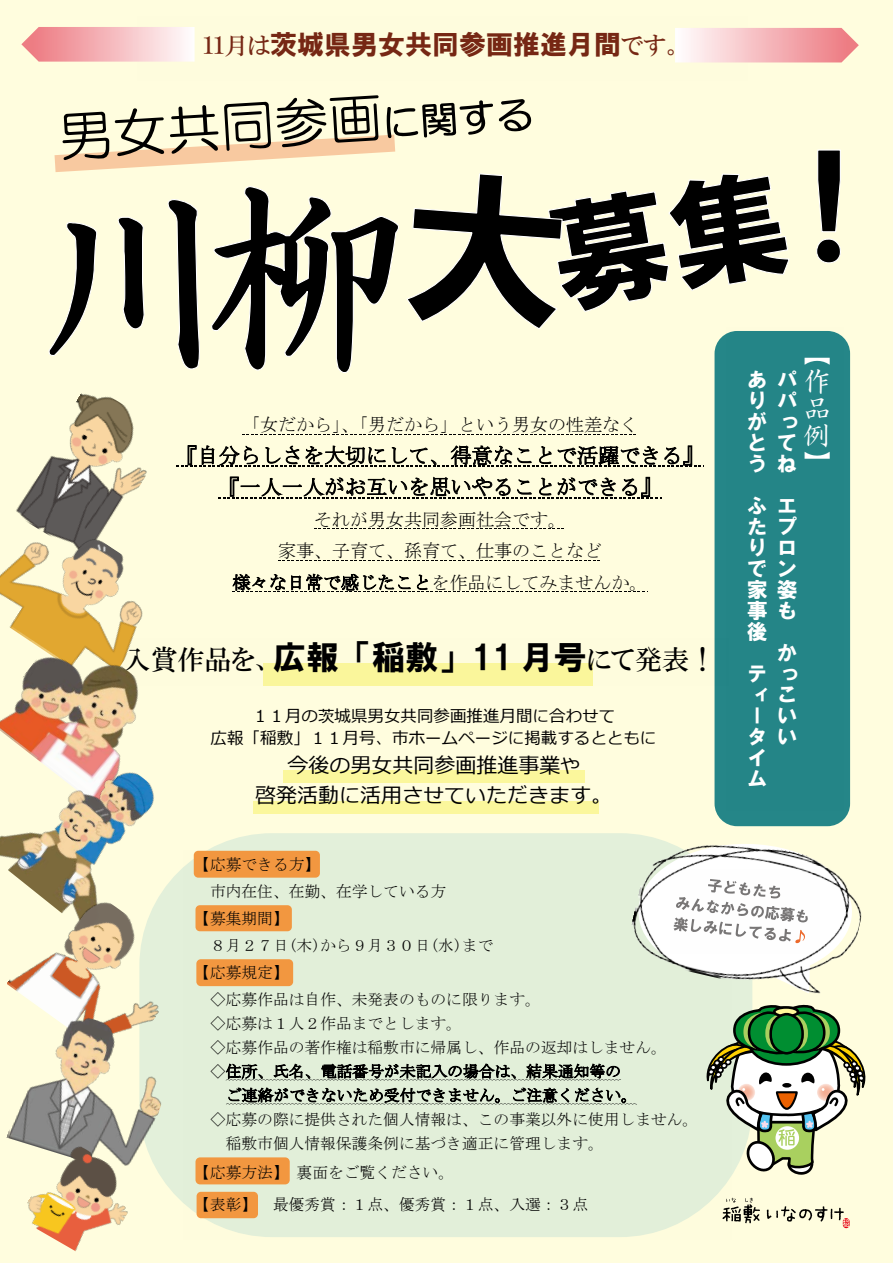
<style>
.page{position:relative;width:893px;height:1263px;background:#fff}
.page>*{position:absolute;margin:0;border:0;box-sizing:border-box;transform-origin:0 0}
.t1{font:33px "HGS Soei Kakugothic UB";color:#000}
.t2{font:27px "HGS Soei Kakugothic UB";color:#762714}
.t3{font:27px "HGP Mincho B";color:#000}
.t4{font:27px/27px "HG Seikaishotai PRO";color:#fff;text-align:justify}
.t5{font:24px "HGP Mincho B";color:#762714}
.t6{font:21px/31.5px "MS Mincho";letter-spacing:.005em;color:#000;text-align:center}
.t7{font:21px/21px "HGS Soei Kakugothic UB";color:#fff}
.t8{font:21px/29.8px "Meiryo";color:#000;text-align:center}
.t9{font:18px/31.5px "MS Mincho";color:#000;text-align:center}
.t10{font:16.5px/22.5px "Meiryo";color:#000;text-align:center}
.t11{font:15.75px/31.8px "MS Mincho";color:#000}
.s1{font-family:"HGP Mincho B";font-size:24px}
.s2{font-family:"HGS Soei Kakugothic UB";font-size:33px}
.s3{font-size:19.5px}
</style>
<div class="page">
<div style="left:0;top:0;width:886px;height:1263px;background:#fffdde"></div>
<div style="left:139px;top:833px;width:613px;height:404px;background:#e3f0da;border-radius:133px"></div>
<div style="left:283px;top:771px;width:302px;height:12px;background:#fbf79c"></div>
<div style="left:253px;top:802px;width:346px;height:12px;background:#fbf79c"></div>
<img style="left:186px;top:851px;width:515px;height:386px">
<svg style="left:226px;top:1079px;width:395px;height:1px"></svg>
<svg style="left:226px;top:1103px;width:411px;height:1px"></svg>
<div style="left:714px;top:331px;width:136px;height:495px;background:#258688;border-radius:23px"></div>
<svg style="left:242px;top:434px;width:394px;height:1px"></svg>
<svg style="left:176px;top:466px;width:528px;height:1px"></svg>
<svg style="left:219px;top:497px;width:442px;height:1px"></svg>
<svg style="left:314px;top:528px;width:250px;height:1px"></svg>
<svg style="left:278px;top:560px;width:322px;height:1px"></svg>
<svg style="left:233px;top:591px;width:415px;height:1px"></svg>
<div style="left:263px;top:664px;width:330px;height:22px;background:#faf69b"></div>
<img style="left:263px;top:638px;width:452px;height:47px">
<svg style="left:675px;top:28px;width:184px;height:34px;background:#f6bec0"></svg>
<svg style="left:21px;top:27px;width:174px;height:35px;background:#f6bfc0"></svg>
<img style="left:624px;top:821px;width:238px;height:185px">
<svg style="left:627px;top:836px;width:233px;height:157px"></svg>
<img style="left:21px;top:393px;width:126px;height:109px">
<img style="left:0;top:502px;width:143px;height:120px">
<img style="left:0;top:622px;width:139px;height:109px">
<img style="left:0;top:731px;width:183px;height:150px">
<img style="left:7px;top:881px;width:187px;height:185px">
<img style="left:6px;top:1005px;width:173px;height:173px">
<img style="left:18px;top:1137px;width:127px;height:115px">
<svg style="left:827px;top:149px;width:14px;height:115px"></svg>
<img style="left:816px;top:149px;width:11px;height:114px">
<svg style="left:48px;top:95px;width:742px;height:278px"></svg>
<svg style="left:704px;top:1003px;width:162px;height:225px"></svg>
<h2 class="t2" style="left:224px;top:30px;width:443px"><span class="s1">月は</span>茨城県男女共同参画推進月間<span class="s1">です</span></h2>
<h3 class="t5" style="left:203px;top:33px;width:23px">１１</h3>
<h3 class="t5" style="left:666px;top:33px;width:17px">。</h3>
<p class="t9" style="left:242px;top:409px;width:397px">「女だから」、「男だから」という男女の性差なく</p>
<h3 class="t6" style="left:176px;top:440px;width:528px">『自分らしさを大切にして、得意なことで活躍できる『『一人一人がお互いを思いやることができる『</h3>
<p class="t9" style="left:233px;top:504px;width:416px">それが男女共同参画社会です。<br>家事、子育て、孫育て、仕事のことなど<br>様々な日常で感じたことを作品にしてみませんか。</p>
<h2 class="t3" style="left:124px;top:646px;width:151px">入賞作品を、</h2>
<h1 class="t1" style="left:273px;top:641px;width:241px">広報「稲敷」11</h1>
<h2 class="t3" style="left:521px;top:646px;width:197px"><span class="s2">月号</span>にて発表!</h2>
<p class="t10" style="left:211px;top:705px;width:447px">１１月の茨城県男女共同参画推進月間に合わせて<br>広報「稲敷」１１月号、市ホームページに掲載するとともに</p>
<h3 class="t8" style="left:255px;top:751px;width:358px">今後の男女共同参画推進事業<span class="s3">や<br></span>啓発活動に活用させていただきます。</h3>
<p class="t11" style="left:194px;top:848px;width:127px">【応募できる方【</p>
<p class="t11" style="left:210px;top:875px;width:238px">市内在住、在勤、在学している方</p>
<p class="t11" style="left:194px;top:902px;width:96px">【募集期間【</p>
<p class="t11" style="left:210px;top:929px;width:285px">８月２７日木( )から９月３０日水( )まで</p>
<p class="t11" style="left:194px;top:956px;width:96px">【応募規定【</p>
<p class="t11" style="left:210px;top:983px;width:332px">◇応募作品は自作、未発表のものに限ります。</p>
<p class="t11" style="left:210px;top:1007px;width:253px">◇応募は１人２作品までとします。</p>
<p class="t11" style="left:210px;top:1031px;width:458px">◇応募作品の著作権は稲敷市に帰属し、作品の返却はしません。</p>
<p class="t11" style="left:210px;top:1055px;width:412px">◇住所、氏名、電話番号が未記入の場合は、結果通知等の</p>
<p class="t11" style="left:226px;top:1079px;width:412px">ご連絡ができないため受付できません。ご注意ください。</p>
<p class="t11" style="left:210px;top:1103px;width:490px">◇応募の際に提供された個人情報は、この事業以外に使用しません。</p>
<p class="t11" style="left:226px;top:1127px;width:380px">稲敷市個人情報保護条例に基づき適正に管理します。</p>
<p class="t11" style="left:297px;top:1156px;width:159px">裏面をご覧ください。</p>
<p class="t11" style="left:273px;top:1156px;width:317px;text-indent:-79px">【応募方法】<br>最優秀賞：１点、優秀賞：１点、入選：３点</p>
<p class="t11" style="left:194px;top:1188px;width:64px">【表彰】</p>
<h2 class="t4" style="left:804px;top:341px;width:28px">【</h2>
<h2 class="t4" style="left:804px;top:368px;width:27px">作品例</h2>
<h3 class="t7" style="left:747px;top:369px;width:21px">ありがとう</h3>
<h3 class="t7" style="left:747px;top:495px;width:22px">ふたりで家事後</h3>
<h3 class="t7" style="left:747px;top:663px;width:50px">テ<br>ィこー<br>タ<br>イ<br>ム</h3>
<h3 class="t7" style="left:777px;top:369px;width:22px;text-align:justify">パパってね</h3>
<h3 class="t7" style="left:777px;top:495px;width:22px;text-align:justify">エプロン姿も</h3>
<h3 class="t7" style="left:777px;top:642px;width:22px">かっ</h3>
<h3 class="t7" style="left:777px;top:705px;width:21px">いい</h3>
<h2 class="t4" style="left:804px;top:449px;width:28px">【</h2>
</div>
